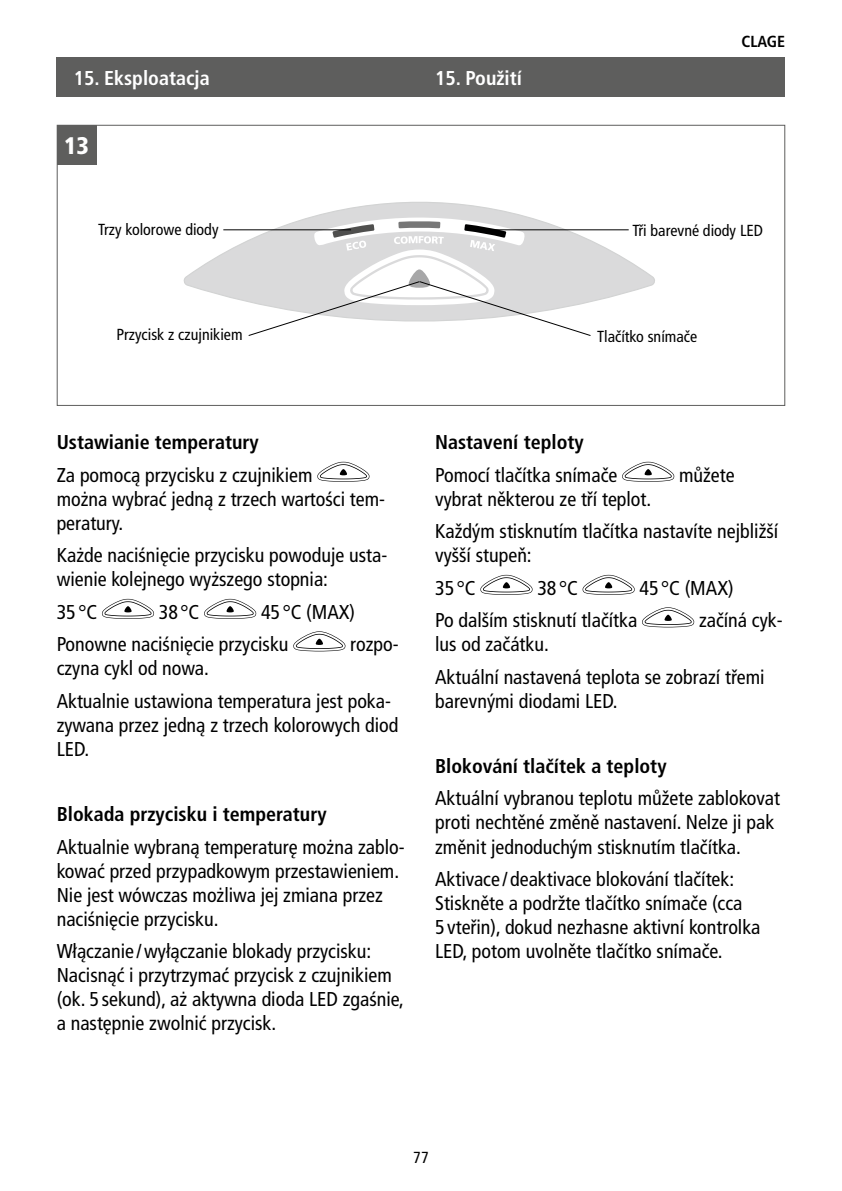
<style>
.page{position:relative;width:842px;height:1191px;background:#fff}
.page>*{position:absolute;margin:0;border:0;box-sizing:border-box;transform-origin:0 0}
.t1{font:900 condensed 24px "Frutiger LTCE";color:#fff}
.t2{font:condensed 20px/24px "Frutiger LTCE";color:#000}
.t3{font:700 condensed 20px "Frutiger LTCE";color:#000}
.t4{font:700 condensed 20px "Frutiger LTCE";color:#fff}
.t5{font:condensed 16px "Frutiger LTCE";color:#000}
.t6{font:700 condensed 16px "Frutiger LT Std";color:#000}
.t7{font:condensed 16px "Frutiger LT Std";color:#000}
</style>
<div class="page">
<svg style="left:622px;top:462px;width:52px;height:20px"></svg>
<svg style="left:480px;top:575px;width:52px;height:20px"></svg>
<svg style="left:583px;top:575px;width:52px;height:20px"></svg>
<svg style="left:642px;top:607px;width:52px;height:20px"></svg>
<svg style="left:317px;top:462px;width:52px;height:20px"></svg>
<svg style="left:102px;top:599px;width:52px;height:20px"></svg>
<svg style="left:204px;top:599px;width:52px;height:20px"></svg>
<svg style="left:293px;top:631px;width:52px;height:20px"></svg>
<div style="left:57px;top:57px;width:728px;height:39px;background:#5e5e5d"></div>
<svg style="left:184px;top:202px;width:471px;height:100px"></svg>
<div style="left:57px;top:125px;width:39px;height:39px;background:#5e5e5d"></div>
<hr style="left:223px;top:229px;width:128px;height:1px;background:#000">
<hr style="left:490px;top:229px;width:139px;height:1px;background:#000">
<svg style="left:247px;top:217px;width:345px;height:119px"></svg>
<p class="t4" style="left:74px;top:66px;width:138px">15. Eksploatacja</p>
<p class="t4" style="left:435px;top:66px;width:88px">15. Použití</p>
<p class="t1" style="left:64px;top:131px;width:26px">13</p>
<p class="t5" style="left:98px;top:220px;width:122px">Trzy kolorowe diody</p>
<p class="t5" style="left:116px;top:325px;width:128px">Przycisk z czujnikiem</p>
<p class="t6" style="left:741px;top:32px;width:45px">CLAGE</p>
<p class="t5" style="left:632px;top:221px;width:132px">Tři barevné diody LED</p>
<p class="t5" style="left:597px;top:327px;width:102px">Tlačítko snímače</p>
<p class="t3" style="left:57px;top:430px;width:204px">Ustawianie temperatury</p>
<p class="t2" style="left:57px;top:463px;width:330px">Za pomocą przycisku z czujnikiem<br>można wybrać jedną z trzech wartości tem&shy;peratury.</p>
<p class="t2" style="left:57px;top:543px;width:332px">Każde naciśnięcie przycisku powoduje usta&shy;wienie kolejnego wyższego stopnia:</p>
<p class="t2" style="left:57px;top:600px;width:42px">35 °C</p>
<p class="t2" style="left:159px;top:600px;width:42px">38 °C</p>
<p class="t2" style="left:57px;top:596px;width:300px;line-height:32.6px;text-indent:204px">45 °C (MAX)<br>Ponowne naciśnięcie przycisku</p>
<p class="t2" style="left:350px;top:632px;width:50px">rozpo-</p>
<p class="t2" style="left:57px;top:652px;width:336px;line-height:32.4px">czyna cykl od nowa.<br>Aktualnie ustawiona temperatura jest poka-</p>
<p class="t2" style="left:57px;top:713px;width:343px">zywana przez jedną z trzech kolorowych diod<br>LED.</p>
<p class="t3" style="left:57px;top:802px;width:271px">Blokada przycisku i temperatury</p>
<p class="t2" style="left:57px;top:834px;width:350px">Aktualnie wybraną temperaturę można zablo&shy;kować przed przypadkowym przestawieniem.<br>Nie jest wówczas możliwa jej zmiana przez naciśnięcie przycisku.</p>
<p class="t2" style="left:57px;top:939px;width:349px">Włączanie /wyłączanie blokady przycisku:<br>Nacisnąć i przytrzymać przycisk z czujnikiem (ok. 5 sekund), aż aktywna dioda LED zgaśnie, a następnie zwolnić przycisk.</p>
<p class="t3" style="left:435px;top:430px;width:150px">Nastavení teploty</p>
<p class="t2" style="left:435px;top:463px;width:184px">Pomocí tlačítka snímače</p>
<p class="t2" style="left:679px;top:463px;width:57px">můžete</p>
<p class="t2" style="left:435px;top:483px;width:345px;line-height:32.4px">vybrat některou ze tří teplot.<br>Každým stisknutím tlačítka nastavíte nejbližší</p>
<p class="t2" style="left:435px;top:539px;width:98px;line-height:32.6px">vyšší stupeň:<br>35 °C</p>
<p class="t2" style="left:537px;top:576px;width:42px">38 °C</p>
<p class="t2" style="left:639px;top:576px;width:96px">45 °C (MAX)</p>
<p class="t2" style="left:435px;top:608px;width:204px">Po dalším stisknutí tlačítka</p>
<p class="t2" style="left:699px;top:608px;width:85px">začíná cyk-</p>
<p class="t2" style="left:435px;top:628px;width:331px;line-height:32.4px">lus od začátku.<br>Aktuální nastavená teplota se zobrazí třemi</p>
<p class="t2" style="left:435px;top:689px;width:184px">barevnými diodami LED.</p>
<p class="t3" style="left:435px;top:754px;width:233px">Blokování tlačítek a teploty</p>
<p class="t2" style="left:435px;top:786px;width:346px">Aktuální vybranou teplotu můžete zablokovat proti nechtěné změně nastavení. Nelze ji pak změnit jednoduchým stisknutím tlačítka.</p>
<p class="t2" style="left:435px;top:867px;width:327px">Aktivace / deaktivace blokování tlačítek:<br>Stiskněte a podržte tlačítko snímače (cca<br>5 vteřin), dokud nezhasne aktivní kontrolka LED, potom uvolněte tlačítko snímače.</p>
<p class="t7" style="left:413px;top:1148px;width:17px">77</p>
</div>
